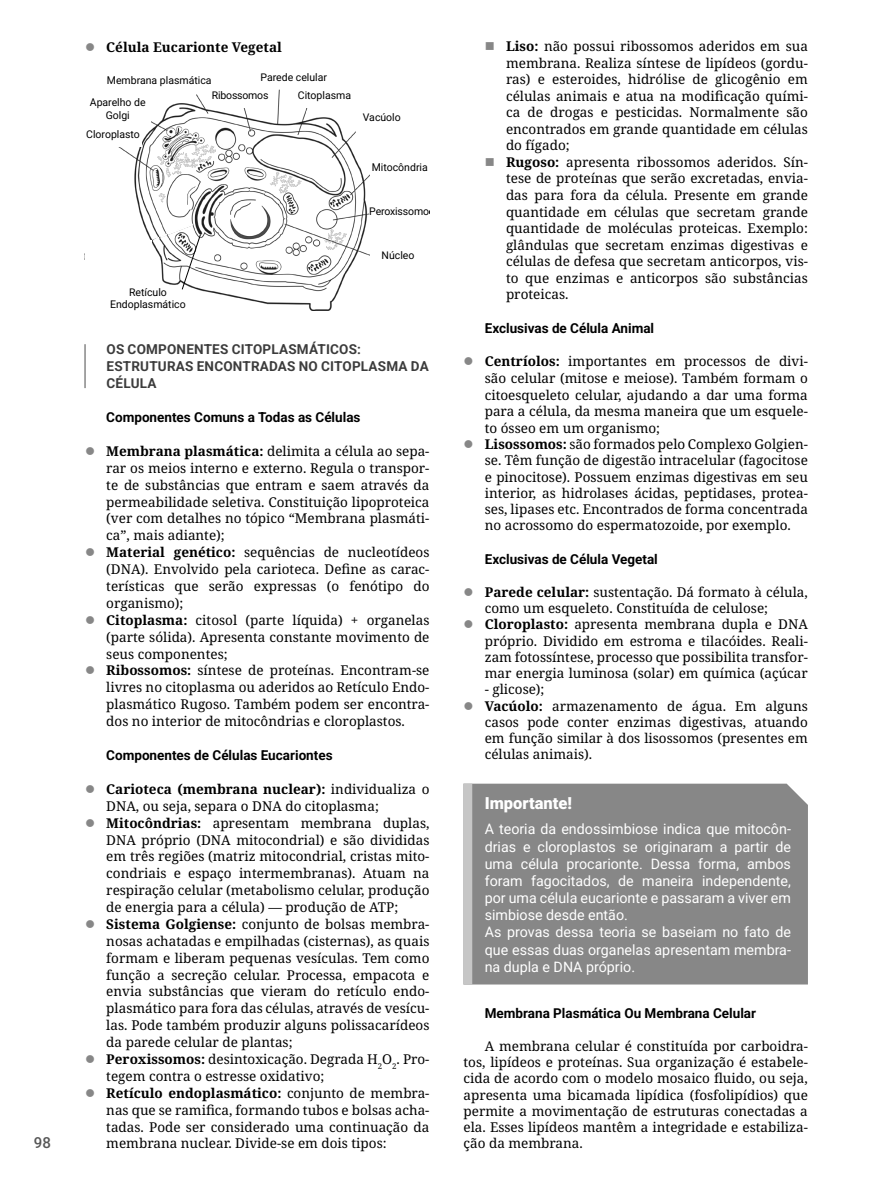
<style>
.page{position:relative;width:893px;height:1191px;background:#fff}
.page>*{position:absolute;margin:0;border:0;box-sizing:border-box;transform-origin:0 0}
.Título{font:900 16.5px "Roboto";color:#fff}
.t1{font:500 15px "Roboto";color:#575757}
.Texto{font:14.25px/17.1px "Roboto";color:#fff;text-align:justify}
.Lista_-_Nível_1{font:13.5px/17px "Noto Serif";color:#000;text-align:justify}
.Lista_-_Nível_2{font:13.5px/16.5px "Noto Serif";color:#000;text-align:justify}
.Subtópico{font:700 13.5px "Roboto";color:#000}
.Tópico{font:700 13.5px/17px "Roboto";letter-spacing:.015em;color:#3c3c3c}
.t2{font:700 13.5px "Noto Serif";color:#000}
.Parágrafos{font:10.5px/12.6px "Roboto";color:#000;text-align:center}
.Parágrafos-2{font:10.5px "Roboto";letter-spacing:-.02em;color:#000}
.s1{font-weight:700}
</style>
<div class="page">
<hr style="left:84px;top:344px;width:2px;height:44px;background:#878787">
<img style="left:118px;top:89px;width:252px;height:222px">
<div style="left:100px;top:76px;width:118px;height:16px;background:#fff"></div>
<div style="left:212px;top:92px;width:57px;height:16px;background:#fff"></div>
<div style="left:85px;top:130px;width:56px;height:16px;background:#fff"></div>
<div style="left:296px;top:92px;width:57px;height:16px;background:#fff"></div>
<div style="left:354px;top:113px;width:56px;height:17px;background:#fff"></div>
<div style="left:369px;top:207px;width:60px;height:16px;background:#fff"></div>
<div style="left:107px;top:288px;width:82px;height:32px;background:#fff"></div>
<div style="left:85px;top:98px;width:66px;height:29px;background:#fff"></div>
<div style="left:85px;top:236px;width:63px;height:29px;background:#fff"></div>
<svg style="left:148px;top:224px;width:53px;height:66px"></svg>
<div style="left:472px;top:783px;width:336px;height:201px;background:#878787"></div>
<div style="left:463px;top:783px;width:9px;height:201px;background:#c6c6c6"></div>
<p class="t1" style="left:34px;top:1132px;width:19px">98</p>
<p class="t2" style="left:106px;top:38px;width:177px">Célula Eucarionte Vegetal</p>
<p class="Parágrafos" style="left:107px;top:73px;width:106px">Membrana plasmática</p>
<p class="Parágrafos-2" style="left:212px;top:88px;width:58px">Ribossomos</p>
<p class="Parágrafos" style="left:86px;top:127px;width:55px">Cloroplasto</p>
<p class="Parágrafos" style="left:260px;top:70px;width:68px">Parede celular</p>
<p class="Parágrafos" style="left:298px;top:89px;width:55px">Citoplasma</p>
<p class="Parágrafos" style="left:90px;top:96px;width:57px">Aparelho de<br>Golgi</p>
<p class="Parágrafos" style="left:363px;top:111px;width:39px">Vacúolo</p>
<p class="Parágrafos" style="left:372px;top:160px;width:58px">Mitocôndria</p>
<p class="Parágrafos" style="left:110px;top:285px;width:77px">Retículo<br>Endoplasmático</p>
<p class="Parágrafos" style="left:369px;top:204px;width:61px">Peroxissomo</p>
<p class="Parágrafos" style="left:382px;top:248px;width:34px">Núcleo</p>
<p class="Tópico" style="left:107px;top:340px;width:324px">OS COMPONENTES CITOPLASMÁTICOS:<br>ESTRUTURAS ENCONTRADAS NO CITOPLASMA DA<br>CÉLULA</p>
<p class="Subtópico" style="left:106px;top:408px;width:256px">Componentes Comuns a Todas as Células</p>
<p class="Lista_-_Nível_1" style="left:106px;top:443px;width:325px"><span class="s1">Membrana plasmática:</span> delimita a célula ao sepa&shy;rar os meios interno e externo. Regula o transpor&shy;te de substâncias que entram e saem através da permeabilidade seletiva. Constituição lipoproteica (ver com detalhes no tópico “Membrana plasmáti&shy;ca”, mais adiante);</p>
<p class="Lista_-_Nível_1" style="left:106px;top:544px;width:325px"><span class="s1">Material genético:</span> sequências de nucleotídeos (DNA). Envolvido pela carioteca. Define as carac&shy;terísticas que serão expressas (o fenótipo do organismo);</p>
<p class="Lista_-_Nível_1" style="left:106px;top:612px;width:325px"><span class="s1">Citoplasma:</span> citosol (parte líquida) + organelas (parte sólida). Apresenta constante movimento de seus componentes;</p>
<p class="Lista_-_Nível_1" style="left:106px;top:662px;width:325px"><span class="s1">Ribossomos:</span> síntese de proteínas. Encontram-se livres no citoplasma ou aderidos ao Retículo Endo&shy;plasmático Rugoso. Também podem ser encontra&shy;dos no interior de mitocôndrias e cloroplastos.</p>
<p class="Subtópico" style="left:106px;top:745px;width:228px">Componentes de Células Eucariontes</p>
<p class="Lista_-_Nível_1" style="left:106px;top:781px;width:325px"><span class="s1">Carioteca (membrana nuclear):</span> individualiza o<br>DNA, ou seja, separa o DNA do citoplasma;</p>
<p class="Lista_-_Nível_1" style="left:106px;top:814px;width:325px"><span class="s1">Mitocôndrias:</span> apresentam membrana duplas, DNA próprio (DNA mitocondrial) e são divididas em três regiões (matriz mitocondrial, cristas mito&shy;condriais e espaço intermembranas). Atuam na respiração celular (metabolismo celular, produção de energia para a célula) — produção de ATP;</p>
<p class="Lista_-_Nível_1" style="left:106px;top:916px;width:325px"><span class="s1">Sistema Golgiense:</span> conjunto de bolsas membra&shy;nosas achatadas e empilhadas (cisternas), as quais formam e liberam pequenas vesículas. Tem como função a secreção celular. Processa, empacota e envia substâncias que vieram do retículo endo&shy;plasmático para fora das células, através de vesícu&shy;las. Pode também produzir alguns polissacarídeos da parede celular de plantas;</p>
<p class="Lista_-_Nível_1" style="left:106px;top:1051px;width:325px"><span class="s1">Peroxissomos:</span> desintoxicação. Degrada H<sub>2</sub>O<sub>2</sub>. Pro&shy;tegem contra o estresse oxidativo;</p>
<p class="Lista_-_Nível_1" style="left:106px;top:1084px;width:325px"><span class="s1">Retículo endoplasmático:</span> conjunto de membra&shy;nas que se ramifica, formando tubos e bolsas acha&shy;tadas. Pode ser considerado uma continuação da membrana nuclear. Divide-se em dois tipos:</p>
<p class="Lista_-_Nível_2" style="left:506px;top:38px;width:303px"><span class="s1">Liso:</span> não possui ribossomos aderidos em sua membrana. Realiza síntese de lipídeos (gordu&shy;ras) e esteroides, hidrólise de glicogênio em células animais e atua na modificação quími&shy;ca de drogas e pesticidas. Normalmente são encontrados em grande quantidade em células do fígado;</p>
<p class="Lista_-_Nível_2" style="left:506px;top:154px;width:303px"><span class="s1">Rugoso:</span> apresenta ribossomos aderidos. Sín&shy;tese de proteínas que serão excretadas, envia&shy;das para fora da célula. Presente em grande quantidade em células que secretam grande quantidade de moléculas proteicas. Exemplo: glândulas que secretam enzimas digestivas e células de defesa que secretam anticorpos, vis&shy;to que enzimas e anticorpos são substâncias proteicas.</p>
<p class="Subtópico" style="left:485px;top:319px;width:171px">Exclusivas de Célula Animal</p>
<p class="Lista_-_Nível_1" style="left:485px;top:354px;width:325px;line-height:16.5px"><span class="s1">Centríolos:</span> importantes em processos de divi&shy;são celular (mitose e meiose). Também formam o citoesqueleto celular, ajudando a dar uma forma para a célula, da mesma maneira que um esquele&shy;to ósseo em um organismo;</p>
<p class="Lista_-_Nível_1" style="left:485px;top:436px;width:325px;line-height:16.2px"><span class="s1">Lisossomos:</span> são formados pelo Complexo Golgien&shy;se. Têm função de digestão intracelular (fagocitose e pinocitose). Possuem enzimas digestivas em seu interior, as hidrolases ácidas, peptidases, protea&shy;ses, lipases etc. Encontrados de forma concentrada no acrossomo do espermatozoide, por exemplo.</p>
<p class="Subtópico" style="left:485px;top:549px;width:175px">Exclusivas de Célula Vegetal</p>
<p class="Lista_-_Nível_1" style="left:485px;top:584px;width:325px;line-height:16.2px"><span class="s1">Parede celular:</span> sustentação. Dá formato à célula, como um esqueleto. Constituída de celulose;</p>
<p class="Lista_-_Nível_1" style="left:485px;top:617px;width:325px;line-height:16.2px"><span class="s1">Cloroplasto:</span> apresenta membrana dupla e DNA próprio. Dividido em estroma e tilacóides. Reali&shy;zam fotossíntese, processo que possibilita transfor&shy;mar energia luminosa (solar) em química (açúcar</p>
<p class="Lista_-_Nível_1" style="left:485px;top:681px;width:61px">- glicose);</p>
<p class="Lista_-_Nível_1" style="left:485px;top:698px;width:325px;line-height:16.2px"><span class="s1">Vacúolo:</span> armazenamento de água. Em alguns casos pode conter enzimas digestivas, atuando em função similar à dos lisossomos (presentes em células animais).</p>
<p class="Título" style="left:485px;top:791px;width:89px">Importante!</p>
<p class="Texto" style="left:485px;top:820px;width:308px">A teoria da endossimbiose indica que mitocôn&shy;drias e cloroplastos se originaram a partir de uma célula procarionte. Dessa forma, ambos foram fagocitados, de maneira independente, por uma célula eucarionte e passaram a viver em simbiose desde então.</p>
<p class="Texto" style="left:485px;top:923px;width:308px">As provas dessa teoria se baseiam no fato de que essas duas organelas apresentam membra&shy;na dupla e DNA próprio.</p>
<p class="Subtópico" style="left:485px;top:1003px;width:273px">Membrana Plasmática Ou Membrana Celular</p>
<p class="Lista_-_Nível_1" style="left:463px;top:1038px;width:346px;line-height:16.2px;text-indent:21px">A membrana celular é constituída por carboidra&shy;tos, lipídeos e proteínas. Sua organização é estabele&shy;cida de acordo com o modelo mosaico fluido, ou seja, apresenta uma bicamada lipídica (fosfolipídios) que permite a movimentação de estruturas conectadas a ela. Esses lipídeos mantêm a integridade e estabiliza&shy;ção da membrana.</p>
</div>
